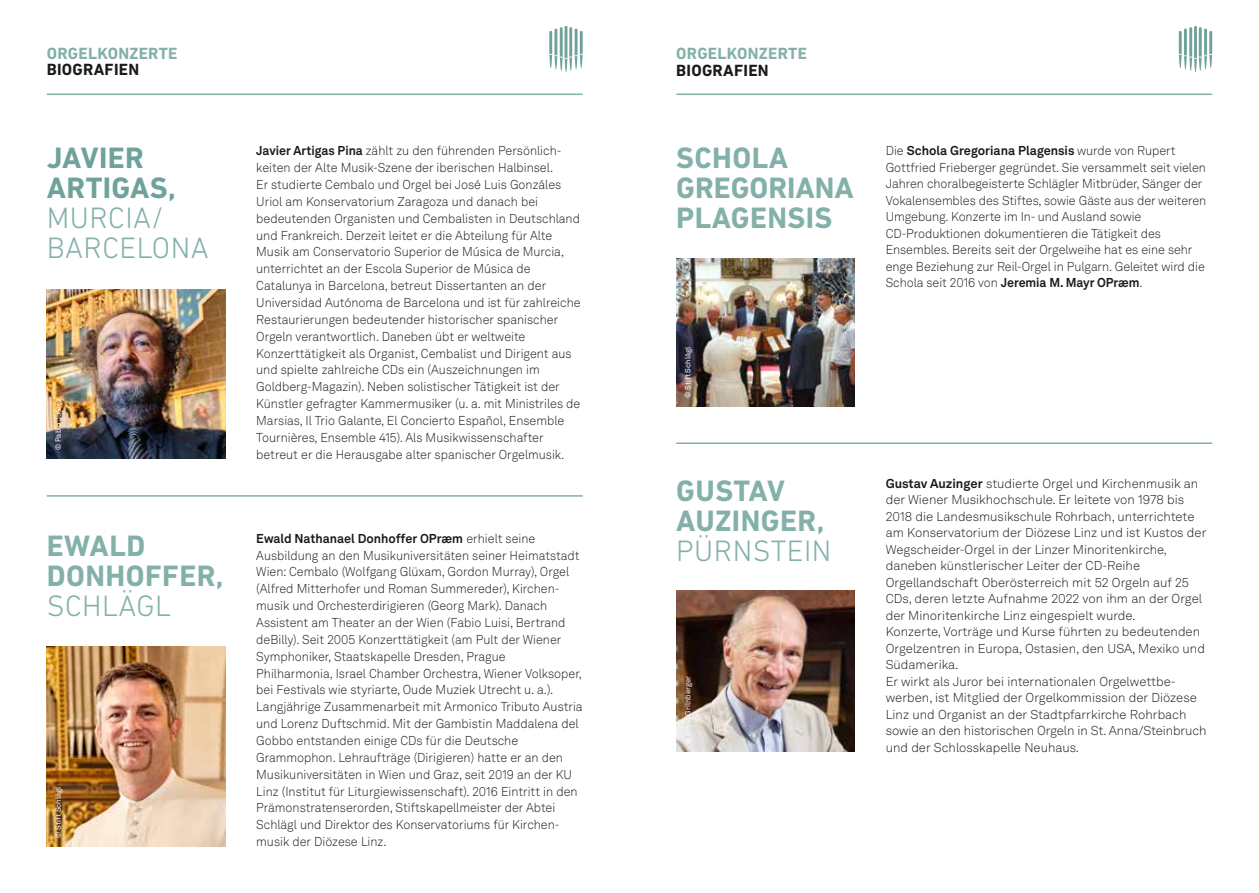
<style>
.page{position:relative;width:1259px;height:893px;background:#fff}
.page>*{position:absolute;margin:0;border:0;box-sizing:border-box;transform-origin:0 0}
.t1{font:700 30px/30px "DIN Next LT Pro";letter-spacing:.015em;color:#83b0a9}
.t2{font:300 30px/30px "DIN Next LT Pro";letter-spacing:.015em;color:#83b0a9}
.t3{font:700 30px/30px "DIN Next LT Pro";letter-spacing:.015em;color:#6ea29a}
.t4{font:700 16.5px "DIN Next LT Pro";letter-spacing:.015em;color:#83b0a9}
.t5{font:700 16.5px "DIN Next LT Pro";letter-spacing:.015em;color:#1a1a18}
.t6{font:300 12.75px/16.8px "Akkurat LL";color:#1a1a18;scale:.96 1}
.t7{font:300 12.75px/16.5px "Akkurat LL";color:#1a1a18}
.t8{font:7.5px "Akkurat LL";color:#fff}
.s1{font-weight:700}
</style>
<div class="page">
<hr style="left:47px;top:495px;width:536px;height:2px;background:#83b0a9">
<img style="left:47px;top:289px;width:178px;height:170px">
<img style="left:47px;top:646px;width:178px;height:200px">
<svg style="left:1178px;top:26px;width:34px;height:46px"></svg>
<svg style="left:549px;top:26px;width:34px;height:46px"></svg>
<hr style="left:676px;top:442px;width:536px;height:2px;background:#83b0a9">
<img style="left:676px;top:259px;width:179px;height:147px">
<img style="left:676px;top:591px;width:179px;height:161px">
<hr style="left:676px;top:94px;width:536px;height:1px;background:#83b0a9">
<hr style="left:47px;top:94px;width:536px;height:1px;background:#83b0a9">
<p class="t4" style="left:47px;top:44px;width:132px">ORGELKONZERTE</p>
<p class="t5" style="left:47px;top:60px;width:94px">BIOGRAFIEN</p>
<h1 class="t3" style="left:47px;top:143px;width:130px">JAVIER<br>ARTIGAS,</h1>
<h1 class="t2" style="left:47px;top:203px;width:163px">MURCIA/<br>BARCELONA</h1>
<p class="t8" style="left:53px;top:450px;width:54px;rotate:-90deg">© Pablo Juárez</p>
<h1 class="t1" style="left:47px;top:530px;width:178px">EWALD<br>DONHOFFER,</h1>
<h1 class="t2" style="left:47px;top:590px;width:126px">SCHLÄGL</h1>
<p class="t8" style="left:53px;top:838px;width:53px;rotate:-90deg">© Stift Schlägl</p>
<p class="t6" style="left:256px;top:142px;width:339px"><span class="s1">Javier Artigas Pina</span> zählt zu den führenden Persönlich&shy;keiten der Alte Musik-Szene der iberischen Halbinsel.<br>Er studierte Cembalo und Orgel bei José Luis Gonzáles Uriol am Konservatorium Zaragoza und danach bei bedeutenden Organisten und Cembalisten in Deutschland und Frankreich. Derzeit leitet er die Abteilung für Alte Musik am Conservatorio Superior de Música de Murcia, unterrichtet an der Escola Superior de Música de Catalunya in Barcelona, betreut Dissertanten an der Universidad Autónoma de Barcelona und ist für zahlreiche Restaurierungen bedeutender historischer spanischer Orgeln verantwortlich. Daneben übt er weltweite Konzerttätigkeit als Organist, Cembalist und Dirigent aus und spielte zahlreiche CDs ein (Auszeichnungen im Goldberg-Magazin). Neben solistischer Tätigkeit ist der Künstler gefragter Kammermusiker (u. a. mit Ministriles de Marsias, Il Trio Galante, El Concierto Español, Ensemble Tournières, Ensemble 415). Als Musikwissenschafter betreut er die Herausgabe alter spanischer Orgelmusik.</p>
<p class="t6" style="left:256px;top:530px;width:341px"><span class="s1">Ewald Nathanael Donhoffer OPræm</span> erhielt seine Ausbildung an den Musikuniversitäten seiner Heimatstadt Wien: Cembalo (Wolfgang Glüxam, Gordon Murray), Orgel (Alfred Mitterhofer und Roman Summereder), Kirchen&shy;musik und Orchesterdirigieren (Georg Mark). Danach Assistent am Theater an der Wien (Fabio Luisi, Bertrand deBilly). Seit 2005 Konzerttätigkeit (am Pult der Wiener Symphoniker, Staatskapelle Dresden, Prague Philharmonia, Israel Chamber Orchestra, Wiener Volksoper, bei Festivals wie styriarte, Oude Muziek Utrecht u. a.).<br>Langjährige Zusammenarbeit mit Armonico Tributo Austria und Lorenz Duftschmid. Mit der Gambistin Maddalena del Gobbo entstanden einige CDs für die Deutsche Grammophon. Lehraufträge (Dirigieren) hatte er an den Musikuniversitäten in Wien und Graz, seit 2019 an der KU Linz (Institut für Liturgiewissenschaft). 2016 Eintritt in den Prämonstratenserorden, Stiftskapellmeister der Abtei Schlägl und Direktor des Konservatoriums für Kirchen&shy;musik der Diözese Linz.</p>
<p class="t4" style="left:676px;top:44px;width:132px">ORGELKONZERTE</p>
<p class="t5" style="left:676px;top:60px;width:94px">BIOGRAFIEN</p>
<h1 class="t1" style="left:676px;top:143px;width:179px">SCHOLA<br>GREGORIANA<br>PLAGENSIS</h1>
<p class="t8" style="left:682px;top:398px;width:53px;rotate:-90deg">© Stift Schlägl</p>
<p class="t6" style="left:885px;top:142px;width:335px">Die <span class="s1">Schola Gregoriana Plagensis</span> wurde von Rupert Gottfried Frieberger gegründet. Sie versammelt seit vielen Jahren choralbegeisterte Schlägler Mitbrüder, Sänger der Vokalensembles des Stiftes, sowie Gäste aus der weiteren Umgebung. Konzerte im In- und Ausland sowie CD-Produktionen dokumentieren die Tätigkeit des Ensembles. Bereits seit der Orgelweihe hat es eine sehr enge Beziehung zur Reil-Orgel in Pulgarn. Geleitet wird die Schola seit 2016 von <span class="s1">Jeremia M. Mayr OPræm</span>.</p>
<h1 class="t1" style="left:676px;top:475px;width:149px">GUSTAV<br>AUZINGER,</h1>
<h1 class="t2" style="left:676px;top:535px;width:157px">PÜRNSTEIN</h1>
<p class="t8" style="left:682px;top:744px;width:69px;rotate:-90deg">© Ernst Grilnberger</p>
<p class="t7" style="left:885px;top:475px;width:322px"><span class="s1">Gustav Auzinger</span> studierte Orgel und Kirchenmusik an der Wiener Musikhochschule. Er leitete von 1978 bis 2018 die Landesmusikschule Rohrbach, unterrichtete am Konservatorium der Diözese Linz und ist Kustos der Wegscheider-Orgel in der Linzer Minoritenkirche, daneben künstlerischer Leiter der CD-Reihe Orgellandschaft Oberösterreich mit 52 Orgeln auf 25<br>CDs, deren letzte Aufnahme 2022 von ihm an der Orgel der Minoritenkirche Linz eingespielt wurde.<br>Konzerte, Vorträge und Kurse führten zu bedeutenden Orgelzentren in Europa, Ostasien, den USA, Mexiko und Südamerika.<br>Er wirkt als Juror bei internationalen Orgelwettbe&shy;werben, ist Mitglied der Orgelkommission der Diözese Linz und Organist an der Stadtpfarrkirche Rohrbach sowie an den historischen Orgeln in St. Anna/Steinbruch und der Schlosskapelle Neuhaus.</p>
</div>
